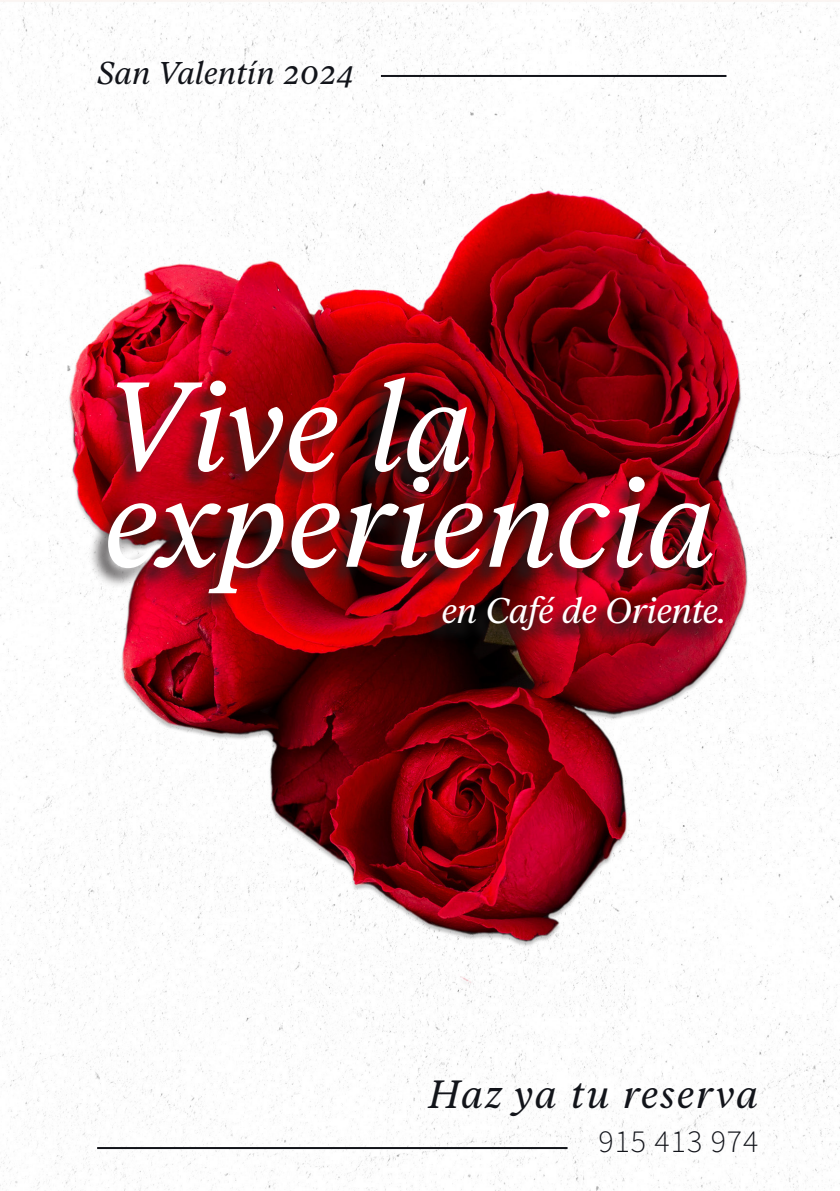
<style>
.page{position:relative;width:840px;height:1191px;background:#fff}
.page>*{position:absolute;margin:0;border:0;box-sizing:border-box;transform-origin:0 0}
.Títulos{font:italic 126px "Alfred Serif Text";color:#fff}
.t1{font:italic 40px "Alfred Serif Text";letter-spacing:.045em;color:#12141a}
.Títulos-2{font:italic 36px "Alfred Serif Text";letter-spacing:-.015em;color:#fff}
.Subtítulos{font:italic 32px "Alfred Serif Text";letter-spacing:.005em;color:#12141a}
.Subtítulos-2{font:300 32px "Source Sans Pro";letter-spacing:.03em;color:#12141a}
</style>
<div class="page">
<img style="left:0;top:0;width:839px;height:1191px">
<div style="left:88px;top:378px;width:635px;height:273px;background:#231f20;opacity:.75"></div>
<div style="left:423px;top:596px;width:300px;height:55px;background:#231f20;opacity:.75"></div>
<hr style="left:97px;top:1147px;width:470px;height:2px;background:#12141a">
<hr style="left:381px;top:75px;width:345px;height:2px;background:#12141a">
<p class="Subtítulos" style="left:97px;top:54px;width:259px">San Valentín 2024</p>
<p class="Títulos" style="left:103px;top:353px;width:371px">Vive la</p>
<p class="Títulos" style="left:103px;top:449px;width:614px">experiencia</p>
<p class="Títulos-2" style="left:441px;top:589px;width:286px">en Café de Oriente.</p>
<p class="t1" style="left:428px;top:1070px;width:332px">Haz ya tu reserva</p>
<p class="Subtítulos-2" style="left:598px;top:1120px;width:161px">915 413 974</p>
</div>
